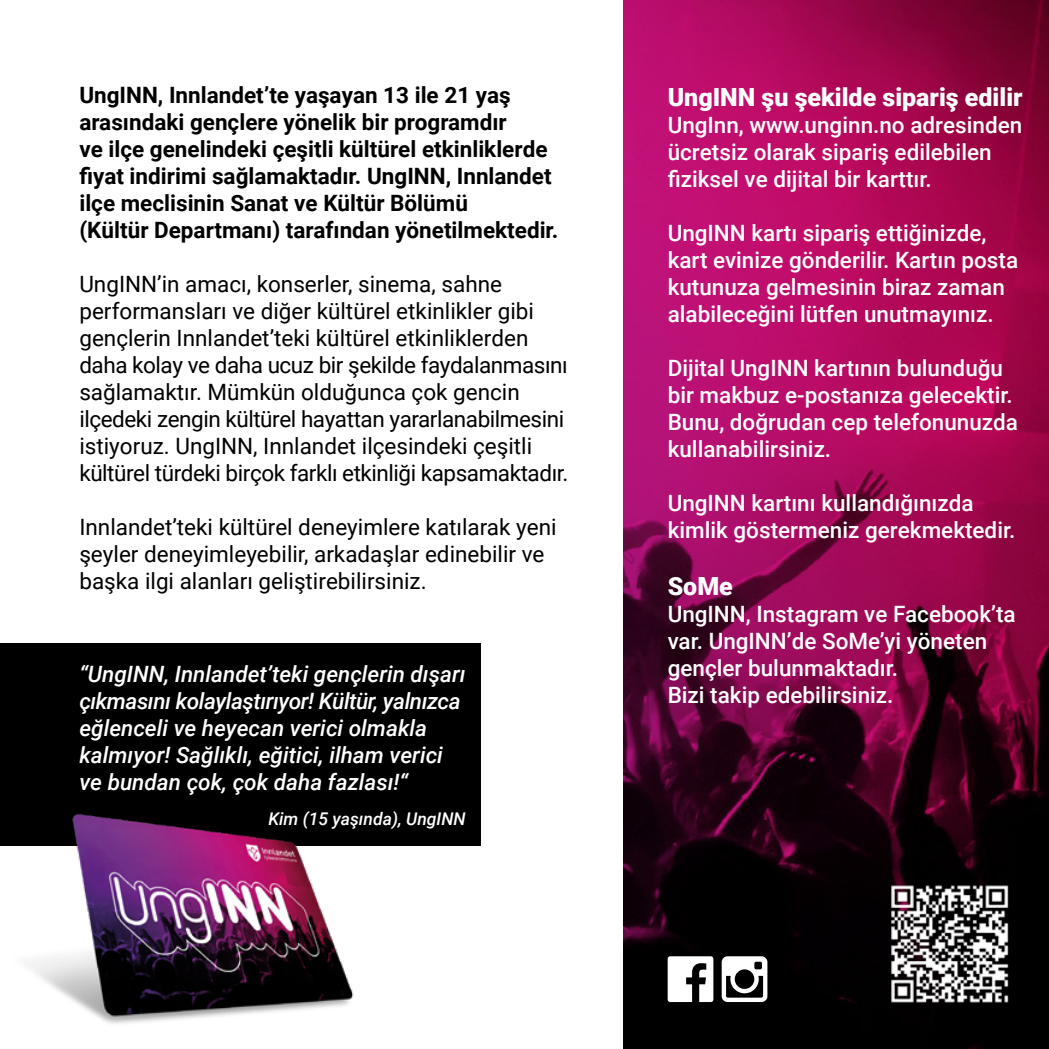
<style>
.page{position:relative;width:1049px;height:1049px;background:#fff}
.page>*{position:absolute;margin:0;border:0;box-sizing:border-box;transform-origin:0 0}
.t1{font:900 25px "Roboto";color:#fff}
.t2{font:500 22.5px/27px "Roboto";color:#fff}
.t3{font:22.5px/27px "Roboto";color:#000}
.t4{font:700 22.5px/27px "Roboto";color:#000}
.t5{font:italic 500 22.5px/27px "Roboto";color:#fff}
.t6{font:italic 500 17.5px "Roboto";color:#fff}
</style>
<div class="page">
<img style="left:624px;top:0;width:425px;height:1049px">
<div style="left:0;top:643px;width:480px;height:203px;background:#000"></div>
<img style="left:26px;top:814px;width:328px;height:210px">
<img style="left:884px;top:879px;width:130px;height:130px">
<svg style="left:668px;top:956px;width:45px;height:46px"></svg>
<svg style="left:722px;top:956px;width:45px;height:46px"></svg>
<p class="t4" style="left:79px;top:81px;width:481px">UngINN, Innlandet’te yaşayan 13 ile 21 yaş arasındaki gençlere yönelik bir programdır<br>ve ilçe genelindeki çeşitli kültürel etkinliklerde fiyat indirimi sağlamaktadır. UngINN, Innlandet ilçe meclisinin Sanat ve Kültür Bölümü<br>(Kültür Departmanı) tarafından yönetilmektedir.</p>
<p class="t3" style="left:79px;top:270px;width:491px">UngINN’in amacı, konserler, sinema, sahne performansları ve diğer kültürel etkinlikler gibi gençlerin Innlandet’teki kültürel etkinliklerden daha kolay ve daha ucuz bir şekilde faydalanmasını sağlamaktır. Mümkün olduğunca çok gencin ilçedeki zengin kültürel hayattan yararlanabilmesini istiyoruz. UngINN, Innlandet ilçesindeki çeşitli kültürel türdeki birçok farklı etkinliği kapsamaktadır.</p>
<p class="t3" style="left:79px;top:513px;width:479px">Innlandet’teki kültürel deneyimlere katılarak yeni şeyler deneyimleyebilir, arkadaşlar edinebilir ve başka ilgi alanları geliştirebilirsiniz.</p>
<p class="t5" style="left:79px;top:660px;width:388px">“UngINN, Innlandet’teki gençlerin dışarı çıkmasını kolaylaştırıyor! Kültür, yalnızca eğlenceli ve heyecan verici olmakla kalmıyor! Sağlıklı, eğitici, ilham verici ve bundan çok, çok daha fazlası!“</p>
<p class="t6" style="left:268px;top:807px;width:199px">Kim (15 yaşında), UngINN</p>
<h2 class="t1" style="left:668px;top:80px;width:356px">UngINN şu şekilde sipariş edilir</h2>
<p class="t2" style="left:668px;top:111px;width:356px">UngInn, www.unginn.no adresinden ücretsiz olarak sipariş edilebilen fiziksel ve dijital bir karttır.</p>
<p class="t2" style="left:668px;top:219px;width:352px">UngINN kartı sipariş ettiğinizde, kart evinize gönderilir. Kartın posta kutunuza gelmesinin biraz zaman alabileceğini lütfen unutmayınız.</p>
<p class="t2" style="left:668px;top:354px;width:352px">Dijital UngINN kartının bulunduğu bir makbuz e-postanıza gelecektir.<br>Bunu, doğrudan cep telefonunuzda kullanabilirsiniz.</p>
<p class="t2" style="left:668px;top:489px;width:349px">UngINN kartını kullandığınızda kimlik göstermeniz gerekmektedir.</p>
<h2 class="t1" style="left:668px;top:569px;width:67px">SoMe</h2>
<p class="t2" style="left:668px;top:600px;width:349px">UngINN, Instagram ve Facebook’ta var. UngINN’de SoMe’yi yöneten gençler bulunmaktadır.</p>
<p class="t2" style="left:668px;top:681px;width:227px">Bizi takip edebilirsiniz.</p>
</div>
